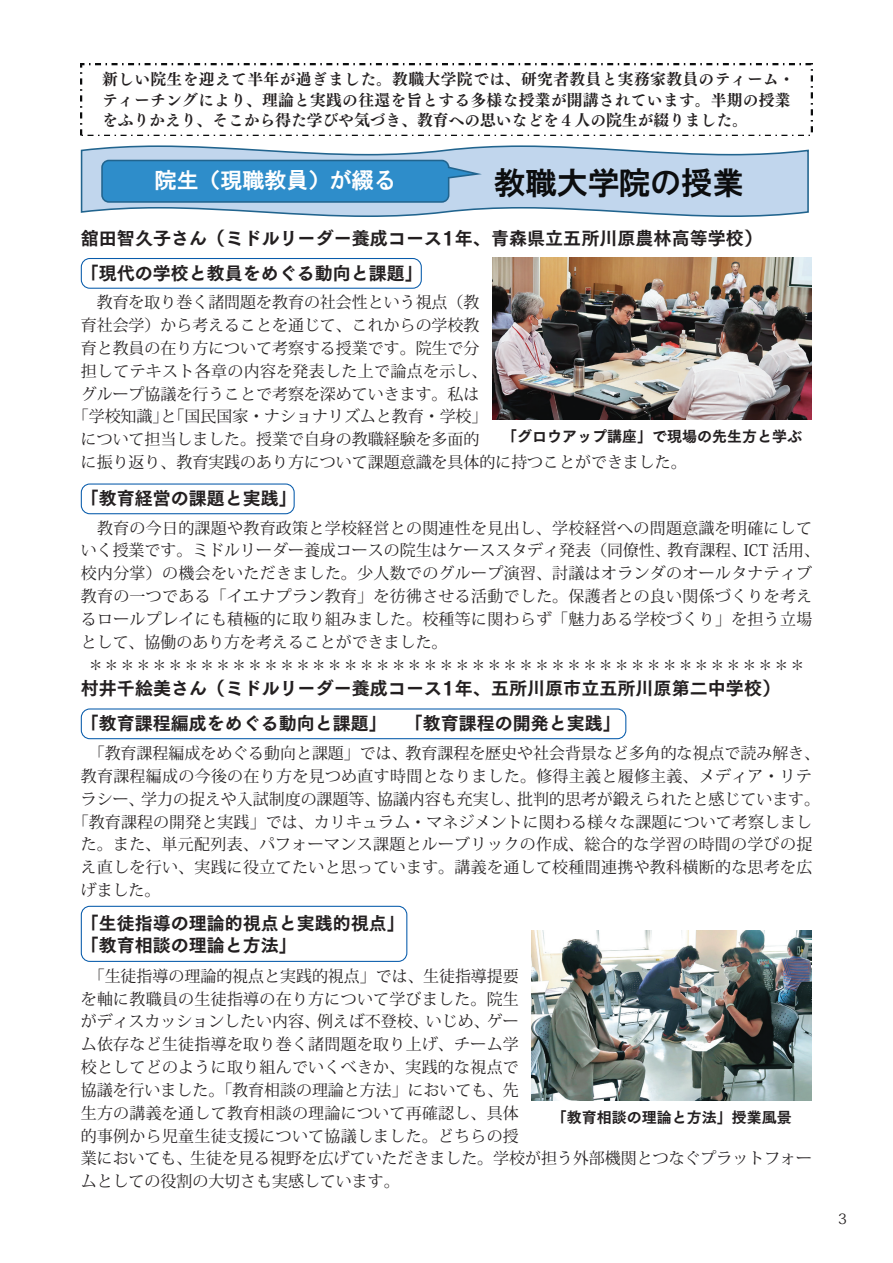
<style>
.page{position:relative;width:893px;height:1263px;background:#fff}
.page>*{position:absolute;margin:0;border:0;box-sizing:border-box;transform-origin:0 0}
.t1{font:31.35px "HGP Gothic E";color:#0c0d0e}
.t2{font:21.9px "HGS Gothic E";color:#fff}
.t3{font:18px/35.1px "Tsuku Go Pro E";color:#231f20}
.t4{font:15.9px/22.8px "Koz Min Pro";letter-spacing:.01em;color:#231f20}
.t5{font:15.75px/20.2px "Tsuku Min Pr 5 N E";letter-spacing:.02em;color:#231f20}
.t6{font:15px "Tsuku Go Pro E";color:#231f20}
.t7{font:14.4px "Koz Min Pro";color:#231f20}
</style>
<div class="page">
<img style="left:81px;top:64px;width:731px;height:71px">
<svg style="left:81px;top:145px;width:728px;height:72px;fill:#c1d6ed"></svg>
<svg style="left:101px;top:160px;width:381px;height:43px;background:#4493c7"></svg>
<div style="left:105px;top:169px;width:341px;height:24px;background:#2e8dca"></div>
<div style="left:499px;top:165px;width:283px;height:35px;background:#c1d6ed"></div>
<img style="left:492px;top:258px;width:319px;height:162px">
<img style="left:531px;top:931px;width:280px;height:170px">
<div style="left:81px;top:258px;width:341px;height:31px;border:1px solid #075bab;border-radius:9px"></div>
<div style="left:81px;top:483px;width:214px;height:31px;border:1px solid #075bab;border-radius:9px"></div>
<div style="left:81px;top:708px;width:545px;height:31px;border:1px solid #075bab;border-radius:9px"></div>
<div style="left:81px;top:906px;width:326px;height:56px;border:1px solid #075bab;border-radius:9px"></div>
<p class="t5" style="left:102px;top:68px;width:694px">新しい院生を迎えて半年が過ぎました。教職大学院では、研究者教員と実務家教員のティーム・ティーチングにより、理論と実践の往還を旨とする多様な授業が開講されています。半期の授業をふりかえり、そこから得た学びや気づき、教育への思いなどを４人の院生が綴りました。</p>
<h2 class="t2" style="left:155px;top:169px;width:242px">院生（現職教員）が綴る</h2>
<h1 class="t1" style="left:494px;top:166px;width:251px">教職大学院の授業</h1>
<p class="t3" style="left:81px;top:218px;width:683px">舘田智久子さん（ミドルリーダー養成コース1年、青森県立五所川原農林高等学校）「現代の学校と教員をめぐる動向と課題」</p>
<p class="t4" style="left:81px;top:290px;width:400px">　教育を取り巻く諸問題を教育の社会性という視点（教</p>
<p class="t4" style="left:81px;top:313px;width:400px">育社会学）から考えることを通じて、これからの学校教</p>
<p class="t4" style="left:81px;top:336px;width:400px">育と教員の在り方について考察する授業です。院生で分</p>
<p class="t4" style="left:81px;top:359px;width:408px">担してテキスト各章の内容を発表した上で論点を示し、</p>
<p class="t4" style="left:81px;top:382px;width:400px">グループ協議を行うことで考察を深めていきます。私は</p>
<p class="t4" style="left:73px;top:405px;width:416px">「学校知識」と「国民国家・ナショナリズムと教育・学校」</p>
<p class="t4" style="left:81px;top:427px;width:400px">について担当しました。授業で自身の教職経験を多面的</p>
<p class="t4" style="left:81px;top:450px;width:607px">に振り返り、教育実践のあり方について課題意識を具体的に持つことができました。</p>
<p class="t3" style="left:81px;top:479px;width:218px">「教育経営の課題と実践」</p>
<p class="t4" style="left:81px;top:516px;width:733px">　教育の今日的課題や教育政策と学校経営との関連性を見出し、学校経営への問題意識を明確にして</p>
<p class="t4" style="left:81px;top:539px;width:741px">いく授業です。ミドルリーダー養成コースの院生はケーススタディ発表（同僚性、教育課程、ICT 活用、</p>
<p class="t4" style="left:81px;top:561px;width:733px">校内分掌）の機会をいただきました。少人数でのグループ演習、討議はオランダのオールタナティブ</p>
<p class="t4" style="left:81px;top:584px;width:733px">教育の一つである「イエナプラン教育」を彷彿させる活動でした。保護者との良い関係づくりを考え</p>
<p class="t4" style="left:81px;top:607px;width:733px">るロールプレイにも積極的に取り組みました。校種等に関わらず「魅力ある学校づくり」を担う立場</p>
<p class="t4" style="left:81px;top:630px;width:368px">として、協働のあり方を考えることができました。</p>
<p class="t4" style="left:88px;top:653px;width:719px">＊＊＊＊＊＊＊＊＊＊＊＊＊＊＊＊＊＊＊＊＊＊＊＊＊＊＊＊＊＊＊＊＊＊＊＊＊＊＊＊＊＊＊＊＊</p>
<p class="t3" style="left:81px;top:669px;width:701px">村井千絵美さん（ミドルリーダー養成コース1年、五所川原市立五所川原第二中学校）「教育課程編成をめぐる動向と課題」　　「教育課程の開発と実践」</p>
<p class="t4" style="left:81px;top:741px;width:741px">　「教育課程編成をめぐる動向と課題」では、教育課程を歴史や社会背景など多角的な視点で読み解き、</p>
<p class="t4" style="left:81px;top:764px;width:733px">教育課程編成の今後の在り方を見つめ直す時間となりました。修得主義と履修主義、メディア・リテ</p>
<p class="t4" style="left:81px;top:787px;width:741px">ラシー、学力の捉えや入試制度の課題等、協議内容も充実し、批判的思考が鍛えられたと感じています。</p>
<p class="t4" style="left:73px;top:810px;width:741px">「教育課程の開発と実践」では、カリキュラム・マネジメントに関わる様々な課題について考察しまし</p>
<p class="t4" style="left:81px;top:832px;width:733px">た。また、単元配列表、パフォーマンス課題とルーブリックの作成、総合的な学習の時間の学びの捉</p>
<p class="t4" style="left:81px;top:855px;width:733px">え直しを行い、実践に役立てたいと思っています。講義を通して校種間連携や教科横断的な思考を広</p>
<p class="t4" style="left:81px;top:878px;width:81px">げました。</p>
<p class="t3" style="left:81px;top:910px;width:335px;line-height:22.4px">「生徒指導の理論的視点と実践的視点」　「教育相談の理論と方法」</p>
<p class="t4" style="left:81px;top:964px;width:733px">　「生徒指導の理論的視点と実践的視点」では、生徒指導提要<br>を軸に教職員の生徒指導の在り方について学びました。院生<br>がディスカッションしたい内容、例えば不登校、いじめ、ゲー<br>ム依存など生徒指導を取り巻く諸問題を取り上げ、チーム学<br>校としてどのように取り組んでいくべきか、実践的な視点で<br>協議を行いました。「教育相談の理論と方法」においても、先<br>生方の講義を通して教育相談の理論について再確認し、具体<br>的事例から児童生徒支援について協議しました。どちらの授<br>業においても、生徒を見る視野を広げていただきました。学校が担う外部機関とつなぐプラットフォームとしての役割の大切さも実感しています。</p>
<p class="t6" style="left:502px;top:422px;width:301px">「グロウアップ講座」で現場の先生方と学ぶ</p>
<p class="t6" style="left:552px;top:1104px;width:242px">「教育相談の理論と方法」授業風景</p>
<p class="t7" style="left:838px;top:1209px;width:10px">3</p>
</div>
